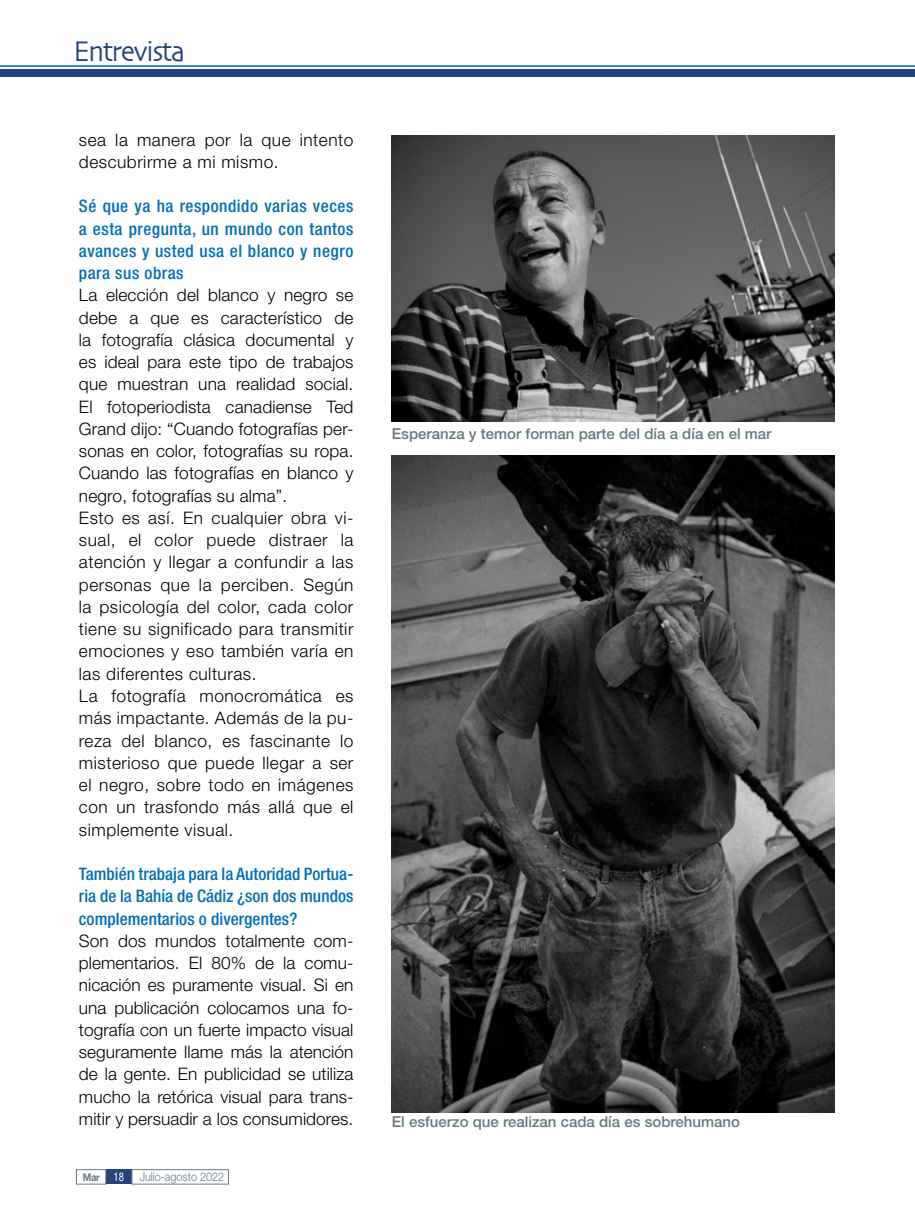
<style>
.page{position:relative;width:915px;height:1212px;background:#fff}
.page>*{position:absolute;margin:0;border:0;box-sizing:border-box;transform-origin:0 0}
.t1{font:29.7px "Skia";letter-spacing:-.05em;color:#25427f;scale:.91 1}
.t2{font:300 17.25px/22.2px "Helvetica Neue LT Std";letter-spacing:.03em;color:#000}
.t3{font:500 condensed 17.25px/22.2px "Helvetica Neue LT Std";letter-spacing:.01em;color:#006eb8;text-align:justify}
.t4{font:500 15px "Helvetica Neue LT Std";color:#677881}
.t5{font:300 12px "Helvetica Neue LT Std";color:#677881;scale:.9 1}
.t6{font:700 10.5px "Helvetica Neue LT Std";color:#677881;scale:.9 1}
.s1{font-weight:400;font-stretch:condensed;font-size:12px;color:#fff}
</style>
<div class="page">
<div style="left:0;top:69px;width:914px;height:7px;background:#25427f"></div>
<hr style="left:0;top:65px;width:914px;height:2px;background:#0065b1">
<div style="left:106px;top:1169px;width:26px;height:15px;background:#25427f"></div>
<div style="left:76px;top:1169px;width:30px;height:15px;border:1px solid #677881"></div>
<img style="left:392px;top:455px;width:442px;height:657px">
<div style="left:132px;top:1169px;width:97px;height:15px;border:1px solid #677881"></div>
<img style="left:392px;top:135px;width:442px;height:287px">
<h1 class="t1" style="left:73px;top:33px;width:124px">Entrevista</h1>
<p class="t2" style="left:79px;top:128px;width:276px">sea la manera por la que intento descubrirme a mi mismo.</p>
<p class="t3" style="left:79px;top:195px;width:276px">Sé que ya ha respondido varias veces a esta pregunta, un mundo con tantos avances y usted usa el blanco y negro para sus obras</p>
<p class="t2" style="left:79px;top:284px;width:276px">La elección del blanco y negro se debe a que es característico de la fotografía clásica documental y es ideal para este tipo de trabajos que muestran una realidad social.<br>El fotoperiodista canadiense Ted<br>Grand dijo: “Cuando fotografías per&shy;sonas en color, fotografías su ropa.<br>Cuando las fotografías en blanco y negro, fotografías su alma”.<br>Esto es así. En cualquier obra vi&shy;sual, el color puede distraer la atención y llegar a confundir a las personas que la perciben. Según la psicología del color, cada color tiene su significado para transmitir emociones y eso también varía en las diferentes culturas.<br>La fotografía monocromática es más impactante. Además de la pu&shy;reza del blanco, es fascinante lo misterioso que puede llegar a ser el negro, sobre todo en imágenes con un trasfondo más allá que el simplemente visual.</p>
<p class="t3" style="left:79px;top:862px;width:276px">También trabaja para la Autoridad Portua&shy;ria de la Bahía de Cádiz ¿son dos mundos complementarios o divergentes?</p>
<p class="t2" style="left:79px;top:929px;width:276px;text-align:justify">Son dos mundos totalmente com&shy;plementarios. El 80% de la comu&shy;nicación es puramente visual. Si en una publicación colocamos una fo&shy;tografía con un fuerte impacto visual seguramente llame más la atención de la gente. En publicidad se utiliza mucho la retórica visual para trans&shy;mitir y persuadir a los consumidores.</p>
<p class="t6" style="left:83px;top:1171px;width:47px">Mar <span class="s1">18</span></p>
<p class="t5" style="left:140px;top:1169px;width:95px">Julio-agosto 2022</p>
<p class="t4" style="left:392px;top:425px;width:381px">Esperanza y temor forman parte del día a día en el mar</p>
<p class="t4" style="left:392px;top:1113px;width:349px">El esfuerzo que realizan cada día es sobrehumano</p>
</div>
